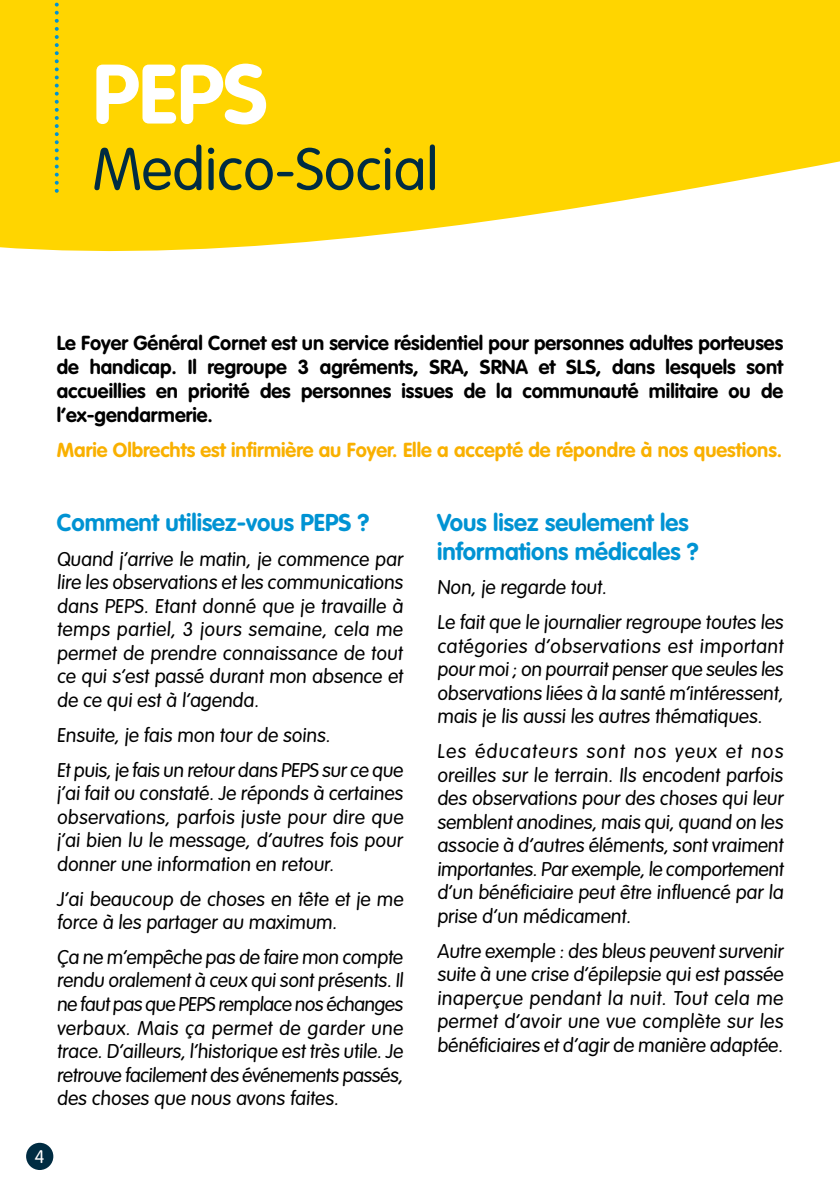
<style>
.page{position:relative;width:840px;height:1191px;background:#fff}
.page>*{position:absolute;margin:0;border:0;box-sizing:border-box;transform-origin:0 0}
.t1{font:700 82.8px "VAG Rounded Std";color:#fff}
.t2{font:300 58.8px "VAG Rounded Std";color:#002c42}
.t3{font:700 24px/28.8px "VAG Rounded Std";color:#0093d3}
.t4{font:700 20px/24px "VAG Rounded Std";color:#000;text-align:justify}
.t5{font:700 20px "VAG Rounded Std";color:#f9b000}
.t6{font:300 19.6px/23.6px "VAG Rounded Std";color:#000;text-align:justify}
.t7{font:300 18px "VAG Rounded Std";color:#fff}
</style>
<div class="page">
<svg style="left:0;top:0;width:839px;height:252px;background:#fed91e"></svg>
<svg style="left:55px;top:0;width:4px;height:192px"></svg>
<div style="left:26px;top:1142px;width:27px;height:28px;background:#002c42;border-radius:50%"></div>
<h1 class="t1" style="left:93px;top:46px;width:176px">PEPS</h1>
<h2 class="t2" style="left:93px;top:136px;width:347px">Medico-Social</h2>
<p class="t4" style="left:57px;top:332px;width:727px">Le Foyer Général Cornet est un service résidentiel pour personnes adultes porteuses de handicap. Il regroupe 3 agréments, SRA, SRNA et SLS, dans lesquels sont accueillies en priorité des personnes issues de la communauté militaire ou de l’ex‑gendarmerie.</p>
<p class="t5" style="left:57px;top:439px;width:726px">Marie Olbrechts est infirmière au Foyer. Elle a accepté de répondre à nos questions.</p>
<p class="t3" style="left:57px;top:509px;width:314px">Comment utilisez-vous PEPS ?</p>
<p class="t6" style="left:57px;top:547px;width:350px">Quand j’arrive le matin, je commence par lire les observations et les communications dans PEPS. Etant donné que je travaille à temps partiel, 3 jours semaine, cela me permet de prendre connaissance de tout ce qui s’est passé durant mon absence et de ce qui est à l’agenda.</p>
<p class="t6" style="left:57px;top:718px;width:349px;line-height:34.8px">Ensuite, je fais mon tour de soins.<br>Et puis, je fais un retour dans PEPS sur ce que</p>
<p class="t6" style="left:57px;top:782px;width:350px">j’ai fait ou constaté. Je réponds à certaines observations, parfois juste pour dire que j’ai bien lu le message, d’autres fois pour donner une information en retour.</p>
<p class="t6" style="left:57px;top:887px;width:350px">J’ai beaucoup de choses en tête et je me force à les partager au maximum.</p>
<p class="t6" style="left:57px;top:946px;width:350px">Ça ne m’empêche pas de faire mon compte rendu oralement à ceux qui sont présents. Il ne fautpas que PEPS remplace nos échanges verbaux. Mais ça permet de garder une trace. D’ailleurs, l’historique est très utile. Je retrouve facilement des événements passés, des choses que nous avons faites.</p>
<p class="t7" style="left:35px;top:1146px;width:11px">4</p>
<p class="t3" style="left:437px;top:509px;width:263px">Vous lisez seulement les informations médicales ?</p>
<p class="t6" style="left:437px;top:571px;width:349px;line-height:34.8px">Non, je regarde tout.<br>Le fait que le journalier regroupe toutes les</p>
<p class="t6" style="left:437px;top:635px;width:349px">catégories d’observations est important pour moi ; on pourrait penser que seules les observations liées à la santé m’intéressent, mais je lis aussi les autres thématiques.</p>
<p class="t6" style="left:437px;top:740px;width:350px">Les éducateurs sont nos yeux et nos oreilles sur le terrain. Ils encodent parfois des observations pour des choses qui leur semblent anodines, mais qui, quand on les associe à d’autres éléments, sont vraiment importantes. Par exemple, le comportement d’un bénéficiaire peut être influencé par la prise d’un médicament.</p>
<p class="t6" style="left:437px;top:940px;width:349px">Autre exemple : des bleus peuvent survenir suite à une crise d’épilepsie qui est passée inaperçue pendant la nuit. Tout cela me permet d’avoir une vue complète sur les bénéficiaires et d’agir de manière adaptée.</p>
</div>
